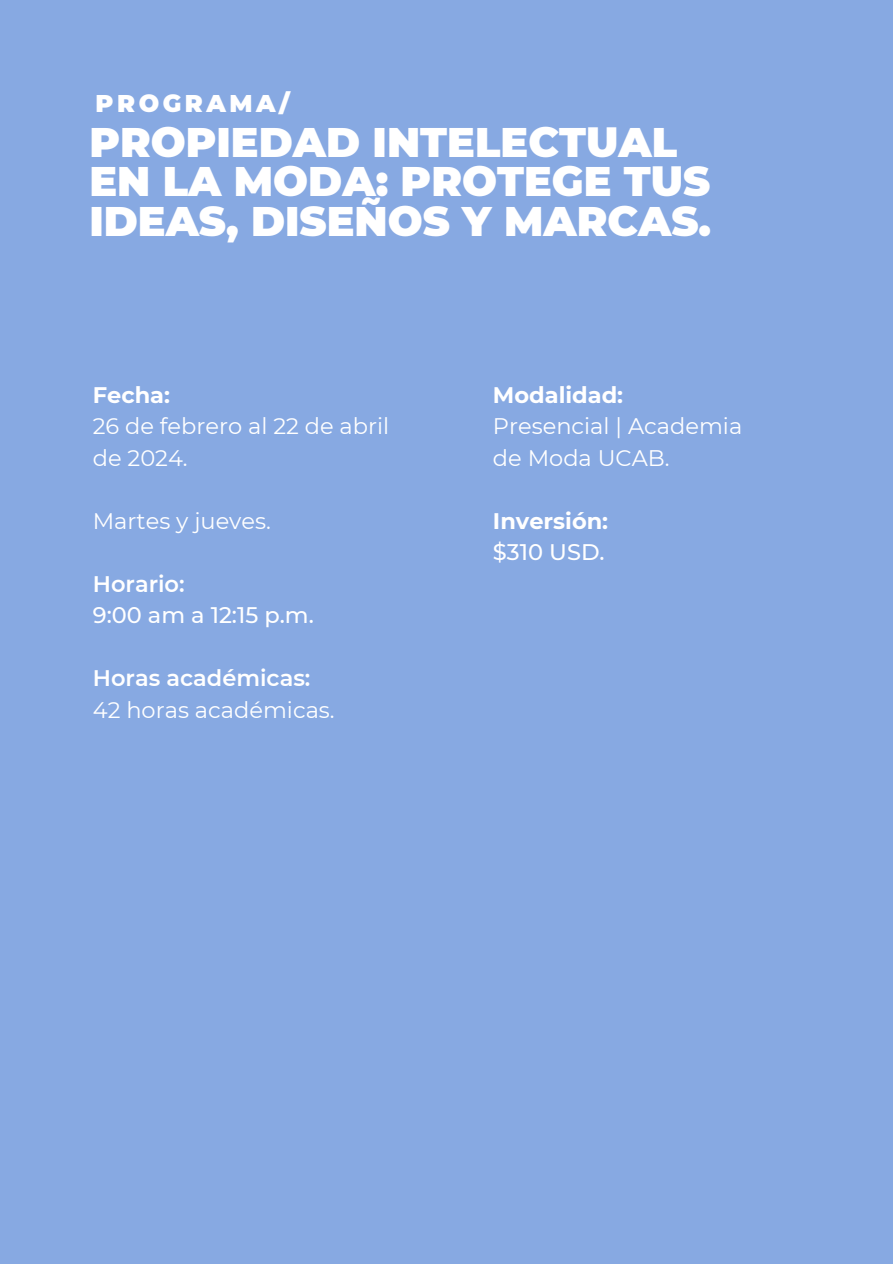
<style>
.page{position:relative;width:893px;height:1264px;background:#fff}
.page>*{position:absolute;margin:0;border:0;box-sizing:border-box;transform-origin:0 0}
.t1{font:900 41.25px/39.9px "Montserrat";color:#fff}
.t2{font:900 24.15px "Montserrat";letter-spacing:.145em;color:#fff}
.t3{font:22.5px/31.5px "Montserrat";color:#fff}
.t4{font:700 22.5px "Montserrat";color:#fff}
.t5{font:600 22.5px "Montserrat";color:#fff}
.t6{font:500 22.5px "Montserrat";color:#fff}
</style>
<div class="page">
<div style="left:0;top:0;width:892px;height:1263px;background:#87a9e2"></div>
<p class="t2" style="left:96px;top:89px;width:196px">PROGRAMA/</p>
<p class="t1" style="left:89px;top:122px;width:623px">PROPIEDAD INTELECTUAL<br>EN LA MODA: PROTEGE TUS<br>IDEAS, DISEÑOS Y MARCAS.</p>
<p class="t4" style="left:93px;top:381px;width:79px">Fecha:</p>
<p class="t3" style="left:93px;top:410px;width:298px">26 de febrero al 22 de abril de 2024.</p>
<p class="t3" style="left:93px;top:505px;width:179px">Martes y jueves.</p>
<p class="t5" style="left:93px;top:570px;width:93px">Horario:</p>
<p class="t6" style="left:93px;top:601px;width:222px">9:00 am a 12:15 p.m.</p>
<p class="t5" style="left:93px;top:664px;width:219px">Horas académicas:</p>
<p class="t3" style="left:93px;top:694px;width:243px">42 horas académicas.</p>
<p class="t4" style="left:493px;top:381px;width:132px">Modalidad:</p>
<p class="t3" style="left:493px;top:410px;width:251px">Presencial | Academia de Moda UCAB.</p>
<p class="t4" style="left:493px;top:507px;width:117px">Inversión:</p>
<p class="t6" style="left:493px;top:538px;width:113px">$310 USD.</p>
</div>
